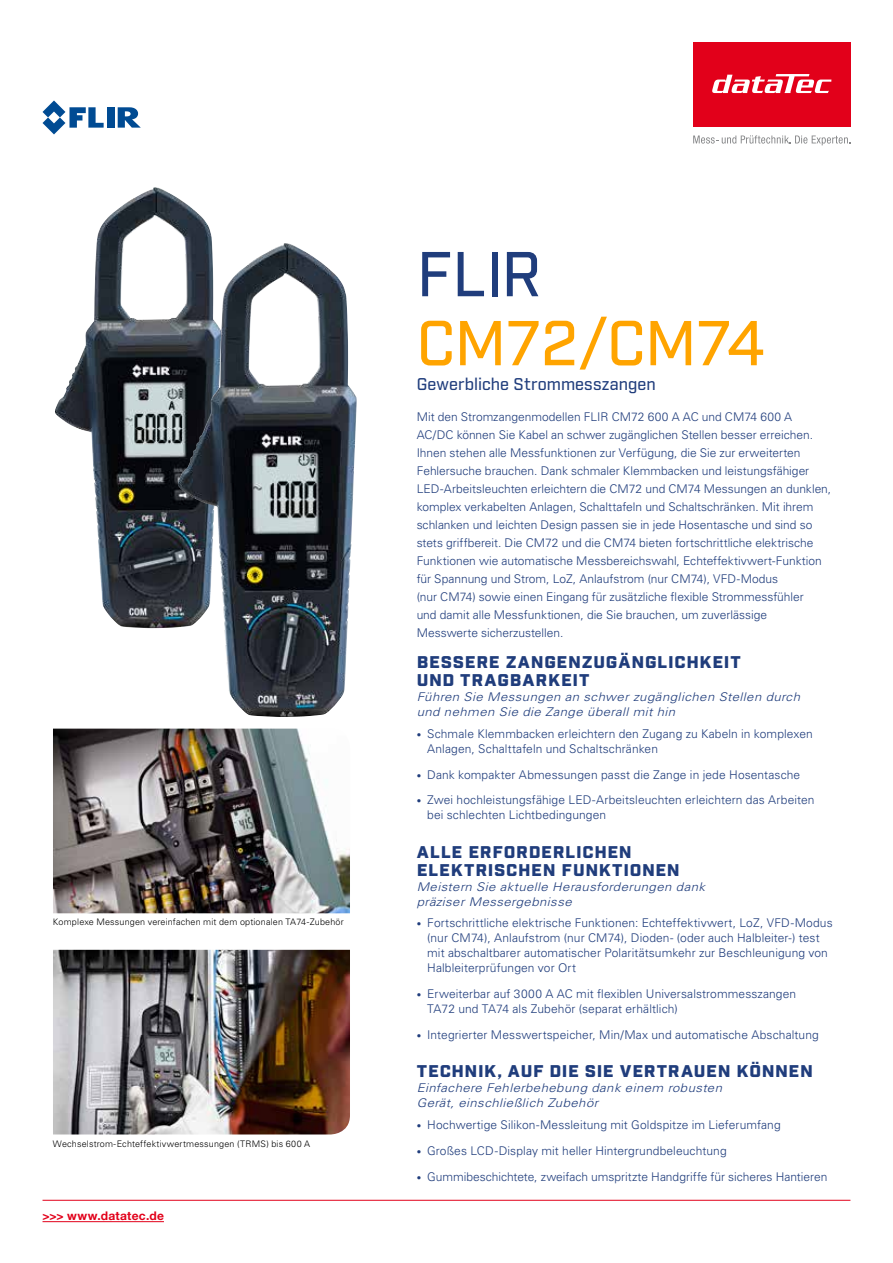
<style>
.page{position:relative;width:893px;height:1263px;background:#fff}
.page>*{position:absolute;margin:0;border:0;box-sizing:border-box;transform-origin:0 0}
.t1{font:500 61.5px "Industry";letter-spacing:-.01em;color:#ffa400}
.t2{font:500 61.5px "Industry";color:#203d7c}
.t3{font:900 16.5px/18px "Industry";letter-spacing:.035em;color:#203d7c;scale:1.1 1}
.t4{font:500 16.5px "Industry";letter-spacing:.005em;color:#203d7c}
.t5{font:300 12px/18px "Univers LT Std";letter-spacing:.005em;color:#203d7c}
.t6{font:italic 300 12px/15px "Univers LT Std";letter-spacing:.035em;color:#203d7c;scale:1.1 1}
.t7{font:700 12px "Helvetica Neue LT Pro";letter-spacing:.025em;color:#e2001a}
.t8{font:300 9px "Univers LT Std";letter-spacing:.02em;color:#000}
.s1{font-size:9px}
</style>
<div class="page">
<div style="left:693px;top:43px;width:157px;height:84px;background:#e2001a"></div>
<svg style="left:693px;top:135px;width:157px;height:10px"></svg>
<svg style="left:712px;top:74px;width:119px;height:19px"></svg>
<hr style="left:43px;top:1221px;width:121px;height:1px;background:#e2001a">
<hr style="left:43px;top:1200px;width:807px;height:1px;background:#e2001a">
<div style="left:107px;top:107px;width:7px;height:21px;background:#004b93"></div>
<svg style="left:118px;top:107px;width:23px;height:21px"></svg>
<svg style="left:43px;top:100px;width:61px;height:34px"></svg>
<img style="left:55px;top:187px;width:157px;height:441px">
<img style="left:177px;top:243px;width:172px;height:474px">
<img style="left:53px;top:729px;width:297px;height:184px">
<img style="left:53px;top:950px;width:297px;height:184px">
<p class="t8" style="left:53px;top:916px;width:292px">Komplexe Messungen vereinfachen mit dem optionalen TA74-Zubehör</p>
<p class="t8" style="left:53px;top:1138px;width:259px">Wechselstrom-Echteffektivwertmessungen (TRMS) bis 600 A</p>
<p class="t7" style="left:43px;top:1209px;width:123px">&gt;&gt;&gt; www.datatec.de</p>
<h1 class="t2" style="left:417px;top:237px;width:126px">FLIR</h1>
<h1 class="t1" style="left:417px;top:306px;width:350px">CM72/CM74</h1>
<h2 class="t4" style="left:417px;top:375px;width:241px">Gewerbliche Strommesszangen</h2>
<p class="t5" style="left:417px;top:408px;width:416px">Mit den Stromzangenmodellen FLIR CM72 600 A AC und CM74 600 A AC/DC können Sie Kabel an schwer zugänglichen Stellen besser erreichen.<br>Ihnen stehen alle Messfunktionen zur Verfügung, die Sie zur erweiterten Fehlersuche brauchen. Dank schmaler Klemmbacken und leistungsfähiger LED-Arbeitsleuchten erleichtern die CM72 und CM74 Messungen an dunklen, komplex verkabelten Anlagen, Schalttafeln und Schaltschränken. Mit ihrem schlanken und leichten Design passen sie in jede Hosentasche und sind so stets griffbereit. Die CM72 und die CM74 bieten fortschrittliche elektrische Funktionen wie automatische Messbereichswahl, Echteffektivwert-Funktion für Spannung und Strom, LoZ, Anlaufstrom (nur CM74), VFD-Modus<br>(nur CM74) sowie einen Eingang für zusätzliche flexible Strommessfühler<br>und damit alle Messfunktionen, die Sie brauchen, um zuverlässige Messwerte sicherzustellen.</p>
<h2 class="t3" style="left:417px;top:654px;width:296px">BESSERE ZANGENZUGÄNGLICHKEIT<br>UND TRAGBARKEIT</h2>
<p class="t6" style="left:417px;top:689px;width:350px">Führen Sie Messungen an schwer zugänglichen Stellen durch und nehmen Sie die Zange überall mit hin</p>
<p class="t5" style="left:427px;top:726px;width:387px;line-height:15px;text-indent:-10px"><span class="s1">•</span> Schmale Klemmbacken erleichtern den Zugang zu Kabeln in komplexen<br>Anlagen, Schalttafeln und Schaltschränken</p>
<p class="t5" style="left:417px;top:765px;width:385px"><span class="s1">•</span> Dank kompakter Abmessungen passt die Zange in jede Hosentasche</p>
<p class="t5" style="left:427px;top:793px;width:389px;line-height:15px;text-indent:-10px"><span class="s1">•</span> Zwei hochleistungsfähige LED-Arbeitsleuchten erleichtern das Arbeiten bei schlechten Lichtbedingungen</p>
<h2 class="t3" style="left:417px;top:844px;width:241px">ALLE ERFORDERLICHEN<br>ELEKTRISCHEN FUNKTIONEN</h2>
<p class="t6" style="left:417px;top:879px;width:264px">Meistern Sie aktuelle Herausforderungen dank präziser Messergebnisse</p>
<p class="t5" style="left:427px;top:916px;width:407px;line-height:15px;text-indent:-10px"><span class="s1">•</span> Fortschrittliche elektrische Funktionen: Echteffektivwert, LoZ, VFD-Modus (nur CM74), Anlaufstrom (nur CM74), Dioden- (oder auch Halbleiter-) test mit abschaltbarer automatischer Polaritätsumkehr zur Beschleunigung von Halbleiterprüfungen vor Ort</p>
<p class="t5" style="left:427px;top:986px;width:371px;line-height:15px;text-indent:-10px"><span class="s1">•</span> Erweiterbar auf 3000 A AC mit flexiblen Universalstrommesszangen<br>TA72 und TA74 als Zubehör (separat erhältlich)</p>
<p class="t5" style="left:417px;top:1026px;width:404px"><span class="s1">•</span> Integrierter Messwertspeicher, Min/Max und automatische Abschaltung</p>
<h2 class="t3" style="left:417px;top:1063px;width:362px">TECHNIK, AUF DIE SIE VERTRAUEN KÖNNEN</h2>
<p class="t6" style="left:417px;top:1081px;width:279px">Einfachere Fehlerbehebung dank einem robusten<br>Gerät, einschließlich Zubehör</p>
<p class="t5" style="left:417px;top:1116px;width:366px"><span class="s1">•</span> Hochwertige Silikon-Messleitung mit Goldspitze im Lieferumfang</p>
<p class="t5" style="left:417px;top:1141px;width:312px"><span class="s1">•</span> Großes LCD-Display mit heller Hintergrundbeleuchtung</p>
<p class="t5" style="left:417px;top:1167px;width:412px"><span class="s1">•</span> Gummibeschichtete, zweifach umspritzte Handgriffe für sicheres Hantieren</p>
</div>
